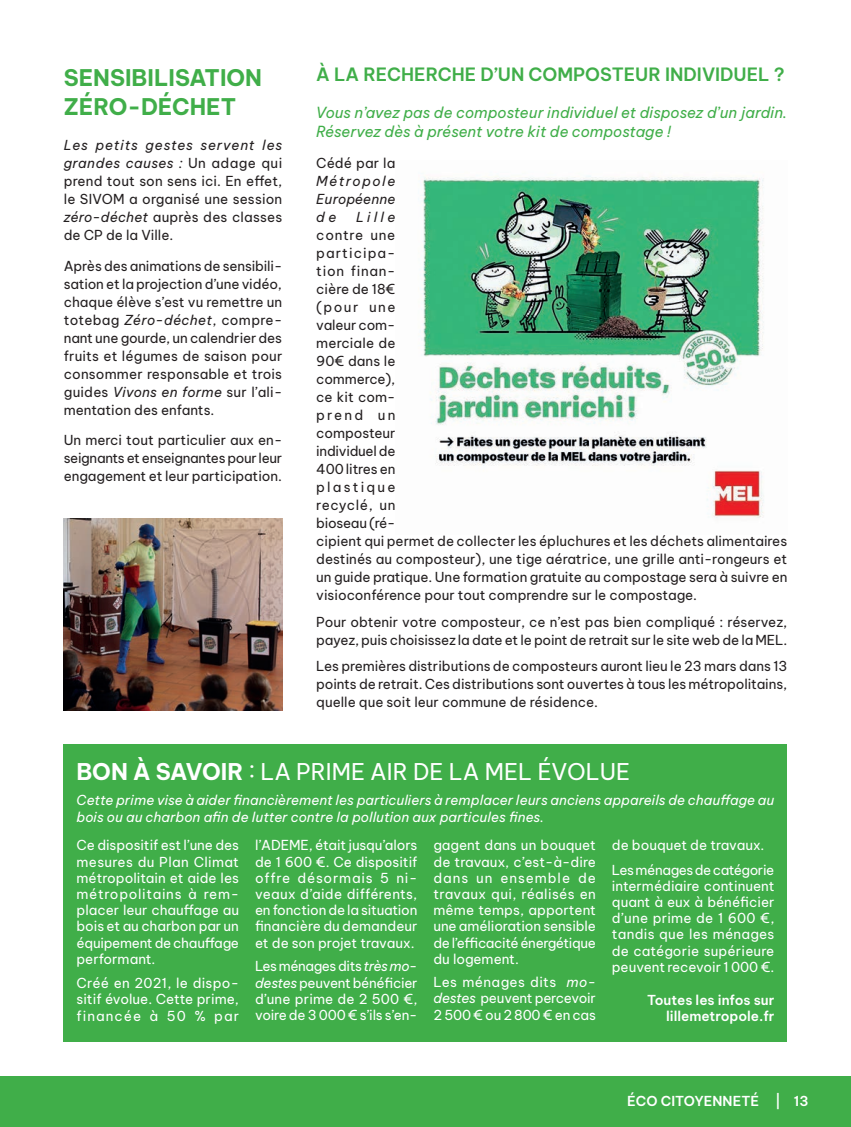
<style>
.page{position:relative;width:851px;height:1127px;background:#fff}
.page>*{position:absolute;margin:0;border:0;box-sizing:border-box;transform-origin:0 0}
.t1{font:22.65px "Be Vietnam Pro";color:#fff}
.t2{font:700 22.5px/28.5px "Be Vietnam Pro";color:#40ae49}
.t3{font:600 18px "Be Vietnam Pro";color:#40ae49}
.t4{font:italic 15px/19.5px "Be Vietnam Pro";color:#40ae49}
.t5{font:13.5px/18px "Be Vietnam Pro";color:#231f20;text-align:justify}
.t6{font:13.5px/16.2px "Be Vietnam Pro";letter-spacing:-.01em;color:#fff;text-align:justify}
.t7{font:italic 13.5px/17px "Be Vietnam Pro";color:#fff}
.t8{font:600 13.5px/16.2px "Be Vietnam Pro";color:#fff;text-align:right}
.t9{font:13.5px/24.2px "Be Vietnam Pro";letter-spacing:-.03em;color:#fff}
.t10{font:italic 13.5px/18px "Be Vietnam Pro";letter-spacing:.105em;color:#231f20;text-align:justify}
.s1{font-style:italic}
.s2{font-weight:700}
</style>
<div class="page">
<div style="left:0;top:1076px;width:850px;height:51px;background:#40ae49"></div>
<div style="left:64px;top:744px;width:723px;height:298px;background:#40ae49"></div>
<img style="left:420px;top:175px;width:344px;height:343px">
<img style="left:64px;top:519px;width:218px;height:191px">
<h2 class="t2" style="left:64px;top:61px;width:200px">SENSIBILISATION<br>ZÉRO-DÉCHET</h2>
<p class="t5" style="left:64px;top:134px;width:220px"><span class="s1">Les petits gestes servent les grandes causes :</span> Un adage qui prend tout son sens ici. En effet, le SIVOM a organisé une session <span class="s1">zéro-déchet</span> auprès des classes de CP de la Ville.</p>
<p class="t5" style="left:64px;top:255px;width:220px">Après des animations de sensibili&shy;sation et la projection d’une vidéo, chaque élève s’est vu remettre un totebag <span class="s1">Zéro-déchet</span>, compre&shy;nant une gourde, un calendrier des fruits et légumes de saison pour consommer responsable et trois guides <span class="s1">Vivons en forme</span> sur l’ali&shy;mentation des enfants.</p>
<p class="t5" style="left:64px;top:430px;width:220px">Un merci tout particulier aux en&shy;seignants et enseignantes pour leur engagement et leur participation.</p>
<h3 class="t3" style="left:316px;top:60px;width:470px">À LA RECHERCHE D’UN COMPOSTEUR INDIVIDUEL ?</h3>
<p class="t4" style="left:316px;top:101px;width:472px">Vous n’avez pas de composteur individuel et disposez d’un jardin.<br>Réservez dès à présent votre kit de compostage !</p>
<p class="t5" style="left:316px;top:153px;width:81px">Cédé par la</p>
<p class="t10" style="left:316px;top:170px;width:81px">Métropole Européenne de</p>
<p class="t10" style="left:356px;top:206px;width:41px">Lille</p>
<p class="t5" style="left:316px;top:225px;width:472px;text-align:left">contre une<br>participa-<br>tion finan-<br>cière de 18€<br>(pour une<br>valeur com-<br>merciale de<br>90€ dans le<br>commerce),<br>ce kit com-<br>prend un<br>composteur<br>individuel de<br>400 litres en<br>plastique<br>recyclé, un<br>bioseau (ré-<br>cipient qui permet de collecter les épluchures et les déchets alimentaires destinés au composteur), une tige aératrice, une grille anti-rongeurs et un guide pratique. Une formation gratuite au compostage sera à suivre en visioconférence pour tout comprendre sur le compostage.</p>
<p class="t5" style="left:316px;top:611px;width:472px">Pour obtenir votre composteur, ce n’est pas bien compliqué : réservez, payez, puis choisissez la date et le point de retrait sur le site web de la MEL.</p>
<p class="t5" style="left:316px;top:656px;width:472px">Les premières distributions de composteurs auront lieu le 23 mars dans 13 points de retrait. Ces distributions sont ouvertes à tous les métropolitains, quelle que soit leur commune de résidence.</p>
<h1 class="t1" style="left:77px;top:752px;width:555px"><span class="s2">BON À SAVOIR</span> : LA PRIME AIR DE LA MEL ÉVOLUE</h1>
<p class="t7" style="left:77px;top:789px;width:699px">Cette prime vise à aider financièrement les particuliers à remplacer leurs anciens appareils de chauffage au bois ou au charbon afin de lutter contre la pollution aux particules fines.</p>
<p class="t6" style="left:77px;top:836px;width:164px">Ce dispositif est l’une des mesures du Plan Climat métropolitain et aide les métropolitains à rem&shy;placer leur chauffage au bois et au charbon par un équipement de chauffage performant.</p>
<p class="t6" style="left:77px;top:973px;width:164px">Créé en 2021, le dispo&shy;sitif évolue. Cette prime, financée à 50 % par</p>
<p class="t6" style="left:255px;top:836px;width:164px">l’ADEME, était jusqu’alors de 1 600 €. Ce dispositif offre désormais 5 ni&shy;veaux d’aide différents, en fonction de la situation financière du demandeur et de son projet travaux.</p>
<p class="t6" style="left:255px;top:957px;width:164px">Les ménages dits <span class="s1">très mo&shy;destes</span> peuvent bénéficier d’une prime de 2 500 €, voire de 3 000 € s’ils s’en-</p>
<p class="t9" style="left:612px;top:832px;width:164px">de bouquet de travaux.<br>Les ménages de catégorie</p>
<p class="t6" style="left:612px;top:876px;width:164px">intermédiaire continuent quant à eux à bénéficier d’une prime de 1 600 €, tandis que les ménages de catégorie supérieure peuvent recevoir 1 000 €.</p>
<p class="t8" style="left:647px;top:990px;width:129px">Toutes les infos sur lillemetropole.fr</p>
<p class="t6" style="left:433px;top:836px;width:164px">gagent dans un bouquet de travaux, c’est-à-dire dans un ensemble de travaux qui, réalisés en même temps, apportent une amélioration sensible de l’efficacité énergétique du logement.</p>
<p class="t6" style="left:433px;top:973px;width:164px">Les ménages dits <span class="s1">mo&shy;destes</span> peuvent percevoir 2 500 € ou 2 800 € en cas</p>
<p class="t8" style="left:627px;top:1091px;width:133px">ÉCO CITOYENNETÉ</p>
<p class="t8" style="left:687px;top:1091px;width:122px">RUBRIQUE | 13</p>
</div>
